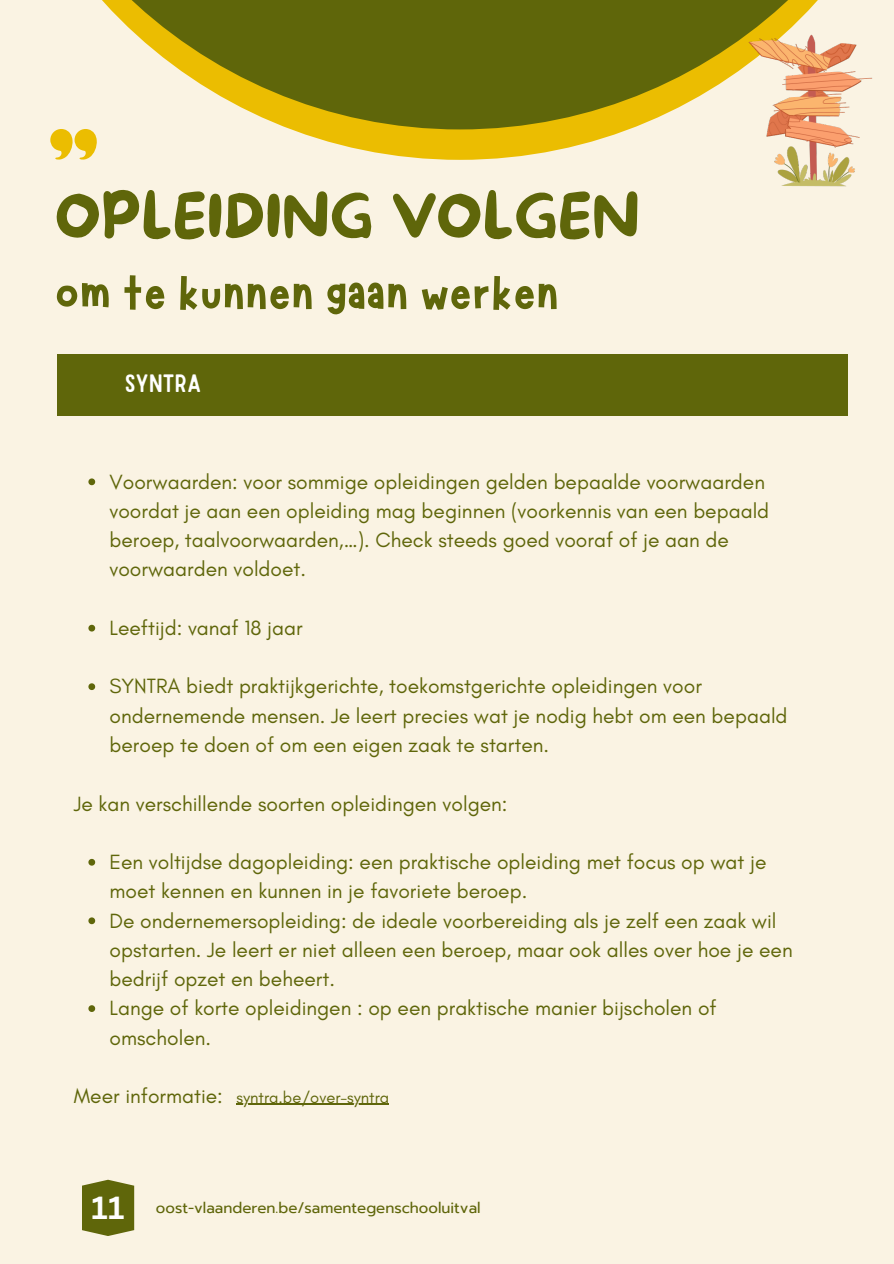
<style>
.page{position:relative;width:894px;height:1264px;background:#fff}
.page>*{position:absolute;margin:0;border:0;box-sizing:border-box;transform-origin:0 0}
.t1{font:60px "More Sugar";color:#5f660a}
.t2{font:58.5px "Marykate";color:#5f660a}
.t3{font:700 31.05px "Canva Sans";color:#fff}
.t4{font:24px "Sailors";color:#fff}
.t5{font:21px/29.2px "Glacial Indifference";color:#5f660a}
.t6{font:16.5px "Glacial Indifference";color:#5f660a}
.t7{font:15px "Prompt";color:#5f660a}
</style>
<div class="page">
<div style="left:0;top:0;width:893px;height:1263px;background:#faf3e3"></div>
<svg style="left:56px;top:129px;width:574px;height:31px"></svg>
<svg style="left:102px;top:0;width:771px;height:129px;fill:#5f660a"></svg>
<svg style="left:82px;top:1179px;width:52px;height:56px;background:#6e7420"></svg>
<div style="left:57px;top:354px;width:790px;height:62px;background:#5f660a"></div>
<svg style="left:88px;top:478px;width:7px;height:7px"></svg>
<svg style="left:88px;top:624px;width:7px;height:7px"></svg>
<svg style="left:88px;top:683px;width:7px;height:7px"></svg>
<svg style="left:88px;top:858px;width:7px;height:7px"></svg>
<svg style="left:88px;top:917px;width:7px;height:7px"></svg>
<svg style="left:88px;top:1005px;width:7px;height:6px"></svg>
<img style="left:748px;top:34px;width:124px;height:152px">
<svg style="left:50px;top:129px;width:47px;height:30px"></svg>
<hr style="left:236px;top:1103px;width:153px;height:1px;background:#5f660a">
<p class="t1" style="left:54px;top:183px;width:586px">OPLEIDING VOLGEN</p>
<h1 class="t2" style="left:54px;top:256px;width:506px">om te kunnen gaan werken</h1>
<h2 class="t4" style="left:125px;top:375px;width:78px">SYNTRA</h2>
<h3 class="t5" style="left:109px;top:466px;width:661px">Voorwaarden: voor sommige opleidingen gelden bepaalde voorwaarden voordat je aan een opleiding mag beginnen (voorkennis van een bepaald beroep, taalvoorwaarden,…). Check steeds goed vooraf of je aan de voorwaarden voldoet.</h3>
<p class="t5" style="left:109px;top:613px;width:194px">Leeftijd: vanaf 18 jaar</p>
<p class="t5" style="left:109px;top:671px;width:679px">SYNTRA biedt praktijkgerichte, toekomstgerichte opleidingen voor ondernemende mensen. Je leert precies wat je nodig hebt om een bepaald beroep te doen of om een eigen zaak te starten.</p>
<p class="t5" style="left:74px;top:788px;width:435px">Je kan verschillende soorten opleidingen volgen:</p>
<h4 class="t5" style="left:109px;top:847px;width:658px">Een voltijdse dagopleiding: een praktische opleiding met focus op wat je moet kennen en kunnen in je favoriete beroep.</h4>
<p class="t5" style="left:109px;top:905px;width:684px">De ondernemersopleiding: de ideale voorbereiding als je zelf een zaak wil opstarten. Je leert er niet alleen een beroep, maar ook alles over hoe je een bedrijf opzet en beheert.</p>
<p class="t5" style="left:109px;top:993px;width:608px">Lange of korte opleidingen : op een praktische manier bijscholen of omscholen.</p>
<p class="t5" style="left:74px;top:1081px;width:150px">Meer informatie:</p>
<p class="t6" style="left:236px;top:1086px;width:154px">syntra.be/over-syntra</p>
<p class="t3" style="left:92px;top:1185px;width:34px">11</p>
<h4 class="t7" style="left:156px;top:1196px;width:326px">oost-vlaanderen.be/samentegenschooluitval</h4>
</div>
